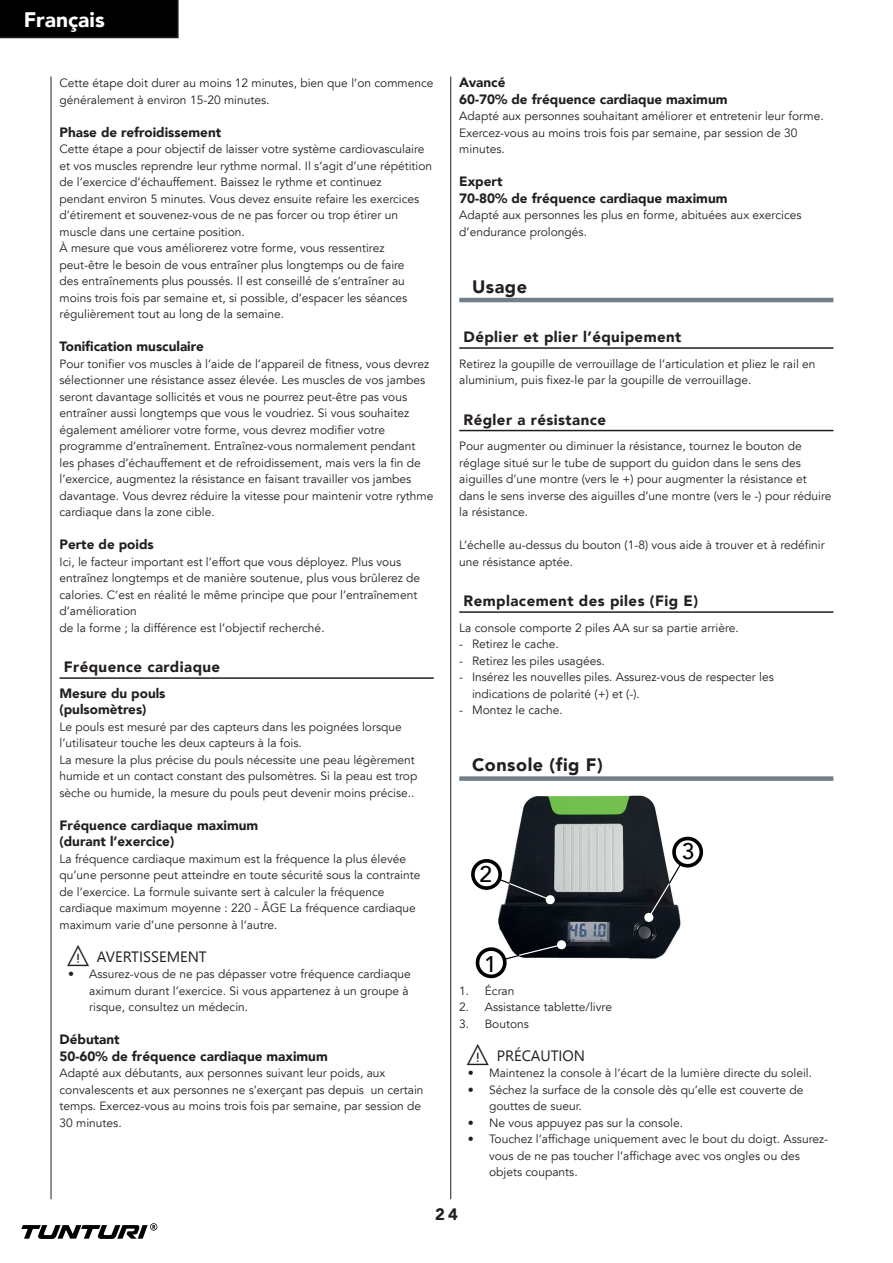
<style>
.page{position:relative;width:893px;height:1263px;background:#fff}
.page>*{position:absolute;margin:0;border:0;box-sizing:border-box;transform-origin:0 0}
.t1{font:500 22.5px "Avenir LT";color:#000001}
.t2{font:900 21px "Avenir LT";color:#fff}
.t3{font:900 18px "Avenir LT";letter-spacing:.03em;color:#231f20}
.t4{font:900 16.5px "Avenir LT";color:#231f20}
.t5{font:900 15px "Avenir LT";letter-spacing:.03em;color:#231f20}
.t6{font:900 13.5px/16.5px "Avenir LT";color:#231f20}
.t7{font:12px/16.5px "Avenir LT";color:#231f20}
</style>
<div class="page">
<div style="left:0;top:0;width:179px;height:38px;background:#000"></div>
<svg style="left:21px;top:1223px;width:136px;height:16px"></svg>
<hr style="left:51px;top:77px;width:1px;height:1122px;background:#231f20">
<hr style="left:450px;top:77px;width:1px;height:1122px;background:#231f20">
<hr style="left:60px;top:677px;width:374px;height:2px;background:#231f20">
<hr style="left:459px;top:298px;width:374px;height:4px;background:#727f87">
<hr style="left:459px;top:347px;width:374px;height:2px;background:#231f20">
<hr style="left:459px;top:430px;width:374px;height:1px;background:#231f20">
<hr style="left:459px;top:611px;width:374px;height:2px;background:#231f20">
<div style="left:459px;top:776px;width:374px;height:5px;background:#727f87"></div>
<img style="left:498px;top:795px;width:183px;height:164px">
<svg style="left:471px;top:857px;width:87px;height:48px"></svg>
<svg style="left:475px;top:940px;width:94px;height:39px"></svg>
<svg style="left:644px;top:834px;width:60px;height:91px"></svg>
<h2 class="t2" style="left:24px;top:6px;width:82px">Français</h2>
<p class="t7" style="left:60px;top:75px;width:376px">Cette étape doit durer au moins 12 minutes, bien que l’on commence généralement à environ 15-20 minutes.</p>
<p class="t6" style="left:60px;top:123px;width:163px">Phase de refroidissement</p>
<p class="t7" style="left:60px;top:141px;width:374px">Cette étape a pour objectif de laisser votre système cardiovasculaire et vos muscles reprendre leur rythme normal. Il s’agit d’une répétition de l’exercice d’échauffement. Baissez le rythme et continuez<br>pendant environ 5 minutes. Vous devez ensuite refaire les exercices d’étirement et souvenez-vous de ne pas forcer ou trop étirer un muscle dans une certaine position.<br>À mesure que vous améliorerez votre forme, vous ressentirez peut-être le besoin de vous entraîner plus longtemps ou de faire<br>des entraînements plus poussés. Il est conseillé de s’entraîner au moins trois fois par semaine et, si possible, d’espacer les séances régulièrement tout au long de la semaine.</p>
<p class="t6" style="left:60px;top:338px;width:146px">Tonification musculaire</p>
<p class="t7" style="left:60px;top:355px;width:375px">Pour tonifier vos muscles à l’aide de l’appareil de fitness, vous devrez sélectionner une résistance assez élevée. Les muscles de vos jambes seront davantage sollicités et vous ne pourrez peut-être pas vous entraîner aussi longtemps que vous le voudriez. Si vous souhaitez également améliorer votre forme, vous devrez modifier votre programme d’entraînement. Entraînez-vous normalement pendant<br>les phases d’échauffement et de refroidissement, mais vers la fin de l’exercice, augmentez la résistance en faisant travailler vos jambes davantage. Vous devrez réduire la vitesse pour maintenir votre rythme cardiaque dans la zone cible.</p>
<p class="t6" style="left:60px;top:536px;width:96px">Perte de poids</p>
<p class="t7" style="left:60px;top:553px;width:362px">Ici, le facteur important est l’effort que vous déployez. Plus vous entraînez longtemps et de manière soutenue, plus vous brûlerez de calories. C’est en réalité le même principe que pour l’entraînement d’amélioration<br>de la forme ; la différence est l’objectif recherché.</p>
<p class="t5" style="left:64px;top:658px;width:158px">Fréquence cardiaque</p>
<p class="t6" style="left:60px;top:684px;width:107px">Mesure du pouls (pulsomètres)</p>
<p class="t7" style="left:60px;top:718px;width:359px">Le pouls est mesuré par des capteurs dans les poignées lorsque l’utilisateur touche les deux capteurs à la fois.<br>La mesure la plus précise du pouls nécessite une peau légèrement humide et un contact constant des pulsomètres. Si la peau est trop sèche ou humide, la mesure du pouls peut devenir moins précise..</p>
<p class="t6" style="left:60px;top:816px;width:200px">Fréquence cardiaque maximum (durant l’exercice)</p>
<p class="t7" style="left:60px;top:850px;width:362px">La fréquence cardiaque maximum est la fréquence la plus élevée qu’une personne peut atteindre en toute sécurité sous la contrainte de l’exercice. La formule suivante sert à calculer la fréquence cardiaque maximum moyenne : 220 - ÂGE La fréquence cardiaque maximum varie d’une personne à l’autre.</p>
<p class="t7" style="left:89px;top:966px;width:323px;text-indent:-21px">• Assurez-vous de ne pas dépasser votre fréquence cardiaque aximum durant l’exercice. Si vous appartenez à un groupe à risque, consultez un médecin.</p>
<p class="t6" style="left:60px;top:1031px;width:270px">Débutant<br>50-60% de fréquence cardiaque maximum</p>
<p class="t7" style="left:60px;top:1065px;width:366px">Adapté aux débutants, aux personnes suivant leur poids, aux convalescents et aux personnes ne s’exerçant pas depuis un certain temps. Exercez-vous au moins trois fois par semaine, par session de 30 minutes.</p>
<p class="t6" style="left:459px;top:74px;width:270px">Avancé<br>60-70% de fréquence cardiaque maximum</p>
<p class="t7" style="left:459px;top:108px;width:364px">Adapté aux personnes souhaitant améliorer et entretenir leur forme.<br>Exercez-vous au moins trois fois par semaine, par session de 30 minutes.</p>
<p class="t6" style="left:459px;top:173px;width:270px">Expert<br>70-80% de fréquence cardiaque maximum</p>
<p class="t7" style="left:459px;top:207px;width:344px">Adapté aux personnes les plus en forme, abituées aux exercices d’endurance prolongés.</p>
<h3 class="t3" style="left:472px;top:275px;width:57px">Usage</h3>
<p class="t5" style="left:463px;top:328px;width:219px">Déplier et plier l’équipement</p>
<p class="t7" style="left:459px;top:355px;width:358px">Retirez la goupille de verrouillage de l’articulation et pliez le rail en aluminium, puis fixez-le par la goupille de verrouillage.</p>
<p class="t5" style="left:463px;top:410px;width:144px">Régler a résistance</p>
<p class="t7" style="left:459px;top:438px;width:374px">Pour augmenter ou diminuer la résistance, tournez le bouton de réglage situé sur le tube de support du guidon dans le sens des aiguilles d’une montre (vers le +) pour augmenter la résistance et dans le sens inverse des aiguilles d’une montre (vers le -) pour réduire la résistance.</p>
<p class="t7" style="left:459px;top:537px;width:367px">L’échelle au-dessus du bouton (1-8) vous aide à trouver et à redéfinir une résistance aptée.</p>
<p class="t5" style="left:463px;top:592px;width:236px">Remplacement des piles (Fig E)</p>
<p class="t7" style="left:459px;top:619px;width:279px">La console comporte 2 piles AA sur sa partie arrière.</p>
<p class="t7" style="left:459px;top:636px;width:99px">- Retirez le cache.</p>
<p class="t7" style="left:459px;top:652px;width:145px">- Retirez les piles usagées.</p>
<p class="t7" style="left:472px;top:669px;width:303px;text-indent:-13px">- Insérez les nouvelles piles. Assurez-vous de respecter les indications de polarité (+) et (-).</p>
<p class="t7" style="left:459px;top:702px;width:103px">- Montez le cache.</p>
<h3 class="t3" style="left:472px;top:754px;width:132px">Console (fig F)</h3>
<h1 class="t1" style="left:480px;top:861px;width:14px">2</h1>
<h1 class="t1" style="left:484px;top:951px;width:14px">1</h1>
<p class="t7" style="left:459px;top:982px;width:57px">1. Écran</p>
<p class="t7" style="left:459px;top:999px;width:154px">2. Assistance tablette/livre</p>
<p class="t7" style="left:459px;top:1015px;width:71px">3. Boutons</p>
<h1 class="t1" style="left:682px;top:838px;width:14px">3</h1>
<p class="t7" style="left:468px;top:1065px;width:344px">• Maintenez la console à l’écart de la lumière directe du soleil.</p>
<p class="t7" style="left:489px;top:1081px;width:316px;text-indent:-21px">• Séchez la surface de la console dès qu’elle est couverte de gouttes de sueur.</p>
<p class="t7" style="left:468px;top:1114px;width:215px">• Ne vous appuyez pas sur la console.</p>
<p class="t7" style="left:489px;top:1131px;width:341px;text-indent:-21px">• Touchez l’affichage uniquement avec le bout du doigt. Assurez&shy;vous de ne pas toucher l’affichage avec vos ongles ou des objets coupants.</p>
<h3 class="t4" style="left:435px;top:1204px;width:24px">24</h3>
</div>
